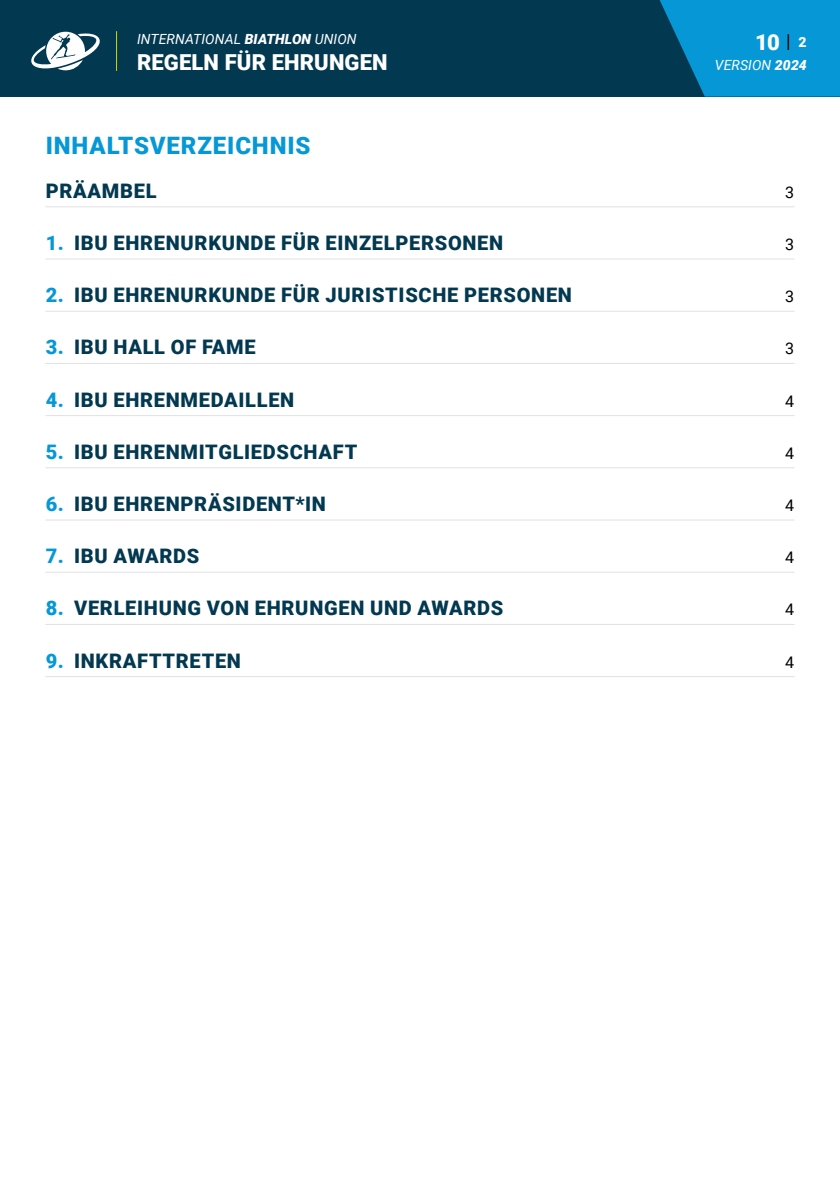
<style>
.page{position:relative;width:840px;height:1191px;background:#fff}
.page>*{position:absolute;margin:0;border:0;box-sizing:border-box;transform-origin:0 0}
.t1{font:900 24px "Roboto";letter-spacing:.035em;color:#0698d6}
.t2{font:900 22px "Roboto";letter-spacing:.005em;color:#fff}
.t3{font:900 20px "Roboto";letter-spacing:.035em;color:#023850}
.t4{font:16px "Roboto";color:#000}
.t5{font:italic 14px "Roboto";letter-spacing:.005em;color:#fff}
.s1{font-weight:900}
.s2{font-weight:300;color:#000}
.s3{font-size:14px}
.s4{color:#0698d6}
</style>
<div class="page">
<div style="left:0;top:0;width:839px;height:96px;background:#023850"></div>
<svg style="left:654px;top:0;width:185px;height:97px;background:#0588c1"></svg>
<svg style="left:31px;top:31px;width:69px;height:40px"></svg>
<hr style="left:116px;top:31px;width:1px;height:40px;background:#d3d800">
<hr style="left:45px;top:206px;width:749px;height:1px;background:#e1e1e2">
<hr style="left:45px;top:258px;width:749px;height:1px;background:#e1e1e2">
<hr style="left:45px;top:311px;width:749px;height:1px;background:#e1e1e2">
<hr style="left:45px;top:363px;width:749px;height:1px;background:#e1e1e2">
<hr style="left:45px;top:415px;width:749px;height:1px;background:#e1e1e2">
<hr style="left:45px;top:467px;width:749px;height:1px;background:#e1e1e2">
<hr style="left:45px;top:519px;width:749px;height:1px;background:#e1e1e2">
<hr style="left:45px;top:572px;width:749px;height:1px;background:#e1e1e2">
<hr style="left:45px;top:624px;width:749px;height:1px;background:#e1e1e2">
<hr style="left:45px;top:676px;width:749px;height:1px;background:#e1e1e2">
<p class="t5" style="left:137px;top:29px;width:221px">INTERNATIONAL <span class="s1">BIATHLON</span> UNION</p>
<p class="t2" style="left:137px;top:47px;width:252px">REGELN FÜR EHRUNGEN</p>
<p class="t2" style="left:754px;top:26px;width:53px">10 <span class="s2">I</span> <span class="s3">2</span></p>
<p class="t5" style="left:714px;top:55px;width:93px">VERSION <span class="s1">2024</span></p>
<p class="t1" style="left:46px;top:129px;width:266px">INHALTSVERZEICHNIS</p>
<p class="t3" style="left:46px;top:177px;width:112px">PRÄAMBEL</p>
<p class="t4" style="left:784px;top:181px;width:10px">3</p>
<p class="t3" style="left:46px;top:229px;width:459px"><span class="s4">1.</span> IBU EHRENURKUNDE FÜR EINZELPERSONEN</p>
<p class="t4" style="left:784px;top:233px;width:10px">3</p>
<p class="t3" style="left:46px;top:281px;width:527px"><span class="s4">2.</span> IBU EHRENURKUNDE FÜR JURISTISCHE PERSONEN</p>
<p class="t4" style="left:784px;top:285px;width:10px">3</p>
<p class="t3" style="left:46px;top:333px;width:211px"><span class="s4">3.</span> IBU HALL OF FAME</p>
<p class="t4" style="left:784px;top:337px;width:10px">3</p>
<p class="t3" style="left:46px;top:385px;width:250px"><span class="s4">4.</span> IBU EHRENMEDAILLEN</p>
<p class="t4" style="left:784px;top:390px;width:10px">4</p>
<p class="t3" style="left:46px;top:438px;width:313px"><span class="s4">5.</span> IBU EHRENMITGLIEDSCHAFT</p>
<p class="t4" style="left:784px;top:442px;width:10px">4</p>
<p class="t3" style="left:46px;top:490px;width:281px"><span class="s4">6.</span> IBU EHRENPRÄSIDENT*IN</p>
<p class="t4" style="left:784px;top:494px;width:10px">4</p>
<p class="t3" style="left:46px;top:542px;width:155px"><span class="s4">7.</span> IBU AWARDS</p>
<p class="t4" style="left:784px;top:546px;width:10px">4</p>
<p class="t3" style="left:46px;top:594px;width:459px"><span class="s4">8.</span> VERLEIHUNG VON EHRUNGEN UND AWARDS</p>
<p class="t4" style="left:784px;top:598px;width:10px">4</p>
<p class="t3" style="left:46px;top:646px;width:196px"><span class="s4">9.</span> INKRAFTTRETEN</p>
<p class="t4" style="left:784px;top:650px;width:10px">4</p>
</div>
